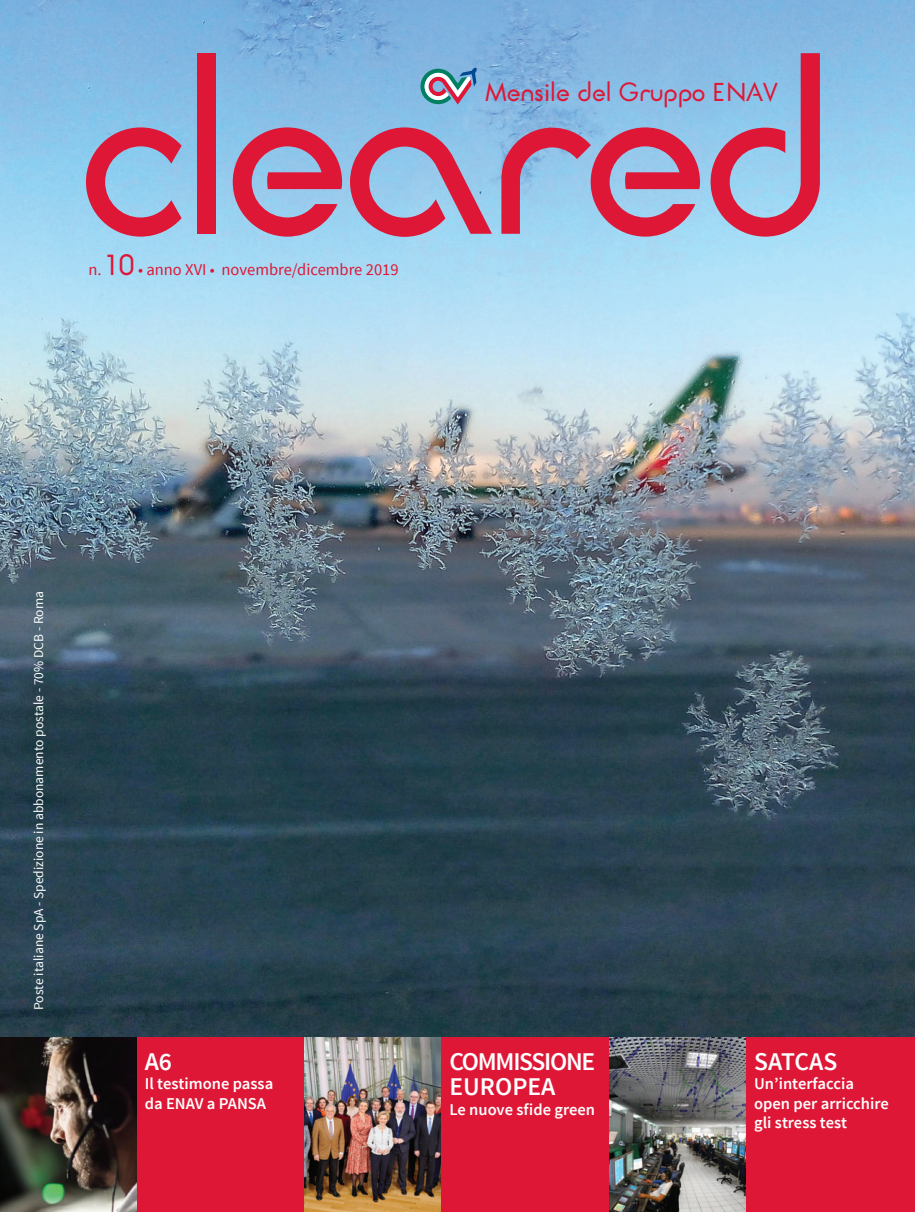
<style>
.page{position:relative;width:915px;height:1212px;background:#fff}
.page>*{position:absolute;margin:0;border:0;box-sizing:border-box;transform-origin:0 0}
.t1{font:220.2px "Enav";letter-spacing:-.04em;color:#de1736}
.t2{font:600 25.5px "Source Sans Pro";letter-spacing:-.035em;color:#fff}
.t3{font:600 25.5px "Source Sans Pro";color:#fff}
.t4{font:24px "Enav";color:#de1736}
.t5{font:600 16.5px/19.5px "Source Sans Pro";color:#fff}
.t6{font:16.5px "Source Sans Pro";color:#de1736}
.t7{font:13.5px "Source Sans Pro";color:#fff}
.s1{font-family:"Enav";font-size:27px}
</style>
<div class="page">
<img style="left:0;top:0;width:914px;height:1037px">
<div style="left:0;top:1037px;width:914px;height:175px;background:#de1736"></div>
<img style="left:0;top:1037px;width:136px;height:175px">
<img style="left:304px;top:1037px;width:137px;height:175px">
<img style="left:609px;top:1037px;width:136px;height:175px">
<svg style="left:420px;top:68px;width:56px;height:37px"></svg>
<p class="t1" style="left:80px;top:1px;width:757px">cleared</p>
<p class="t6" style="left:88px;top:260px;width:311px">n. <span class="s1">10</span> • anno XVI • novembre/dicembre 2019</p>
<p class="t4" style="left:484px;top:75px;width:295px">Mensile del Gruppo ENAV</p>
<p class="t7" style="left:30px;top:1010px;width:420px;rotate:-90deg">Poste italiane SpA - Spedizione in abbonamento postale - 70% DCB - Roma</p>
<p class="t2" style="left:145px;top:1045px;width:29px">A6</p>
<p class="t5" style="left:145px;top:1074px;width:130px">Il testimone passa</p>
<p class="t5" style="left:145px;top:1094px;width:123px">da ENAV a PANSA</p>
<p class="t2" style="left:449px;top:1045px;width:147px">COMMISSIONE</p>
<p class="t3" style="left:449px;top:1071px;width:107px">EUROPEA</p>
<p class="t5" style="left:449px;top:1100px;width:147px">Le nuove sfide green</p>
<p class="t2" style="left:753px;top:1045px;width:85px">SATCAS</p>
<p class="t5" style="left:753px;top:1074px;width:101px">Un’interfaccia</p>
<p class="t5" style="left:753px;top:1094px;width:136px">open per arricchire gli stress test</p>
</div>
